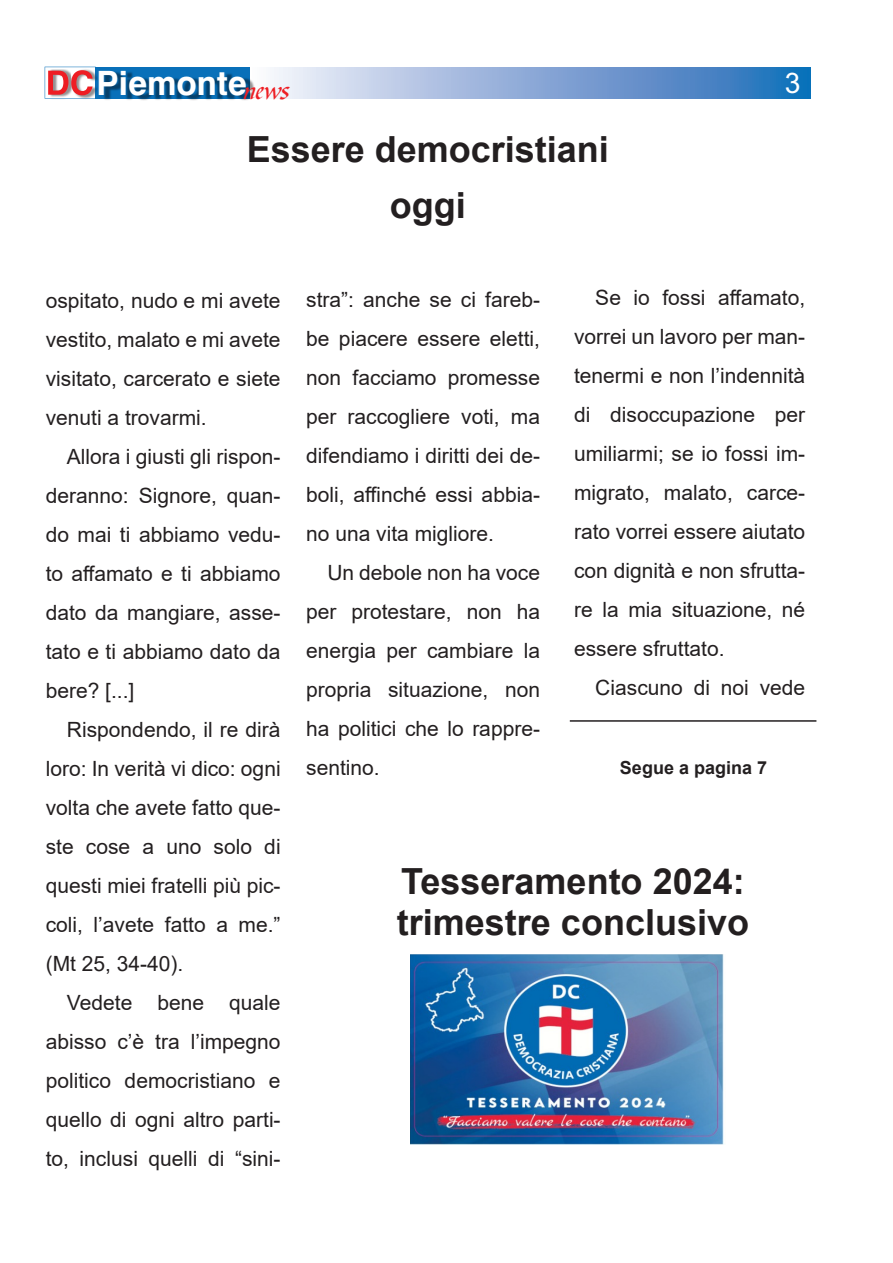
<style>
.page{position:relative;width:893px;height:1263px;background:#fff}
.page>*{position:absolute;margin:0;border:0;box-sizing:border-box;transform-origin:0 0}
.t1{font:700 36px "Arial";color:#231f20}
.t2{font:700 33.6px "Swiss 721 BT";color:#fff}
.t3{font:28.35px "Arial";color:#fff}
.t4{font:21px/39px "Arial";color:#231f20;text-align:justify}
.t5{font:700 18px "Arial";color:#231f20}
</style>
<div class="page">
<svg style="left:272px;top:67px;width:539px;height:31px;background:#86aad6"></svg>
<div style="left:95px;top:67px;width:155px;height:32px;background:#0970b9"></div>
<div style="left:71px;top:69px;width:28px;height:31px;background:#231f20;opacity:.49"></div>
<div style="left:101px;top:71px;width:154px;height:32px;background:#231f20;opacity:.49"></div>
<svg style="left:45px;top:67px;width:51px;height:32px"></svg>
<hr style="left:570px;top:720px;width:246px;height:2px;background:#231f20">
<img style="left:410px;top:954px;width:314px;height:190px">
<h2 class="t2" style="left:97px;top:62px;width:194px">Piemonte<sub>news</sub></h2>
<h3 class="t3" style="left:785px;top:63px;width:17px">3</h3>
<p class="t1" style="left:247px;top:124px;width:364px">Essere democristiani</p>
<p class="t1" style="left:390px;top:180px;width:77px">oggi</p>
<p class="t4" style="left:46px;top:281px;width:236px">ospitato, nudo e mi avete vestito, malato e mi avete visitato, carcerato e siete venuti a trovarmi.</p>
<p class="t4" style="left:46px;top:437px;width:236px;text-indent:21px">Allora i giusti gli rispon&shy;deranno: Signore, quan&shy;do mai ti abbiamo vedu&shy;to affamato e ti abbiamo dato da mangiare, asse&shy;tato e ti abbiamo dato da bere? [...]</p>
<p class="t4" style="left:46px;top:710px;width:236px;text-indent:21px">Rispondendo, il re dirà loro: In verità vi dico: ogni volta che avete fatto que&shy;ste cose a uno solo di questi miei fratelli più pic&shy;coli, l’avete fatto a me.” (Mt 25, 34-40).</p>
<p class="t4" style="left:46px;top:983px;width:236px;text-indent:21px">Vedete bene quale abisso c’è tra l’impegno politico democristiano e quello di ogni altro parti&shy;to, inclusi quelli di “sini-</p>
<p class="t4" style="left:306px;top:280px;width:235px">stra”: anche se ci fareb&shy;be piacere essere eletti, non facciamo promesse per raccogliere voti, ma difendiamo i diritti dei de&shy;boli, affinché essi abbia&shy;no una vita migliore.</p>
<p class="t4" style="left:306px;top:553px;width:235px;text-indent:21px">Un debole non ha voce per protestare, non ha energia per cambiare la propria situazione, non ha politici che lo rappre&shy;sentino.</p>
<p class="t4" style="left:574px;top:278px;width:233px;text-indent:21px">Se io fossi affamato, vorrei un lavoro per man&shy;tenermi e non l’indennità di disoccupazione per umiliarmi; se io fossi im&shy;migrato, malato, carce&shy;rato vorrei essere aiutato con dignità e non sfrutta&shy;re la mia situazione, né essere sfruttato.</p>
<p class="t4" style="left:595px;top:668px;width:211px">Ciascuno di noi vede</p>
<p class="t5" style="left:620px;top:754px;width:149px">Segue a pagina 7</p>
<p class="t1" style="left:401px;top:856px;width:345px">Tesseramento 2024:</p>
<p class="t1" style="left:397px;top:897px;width:354px">trimestre conclusivo</p>
</div>
